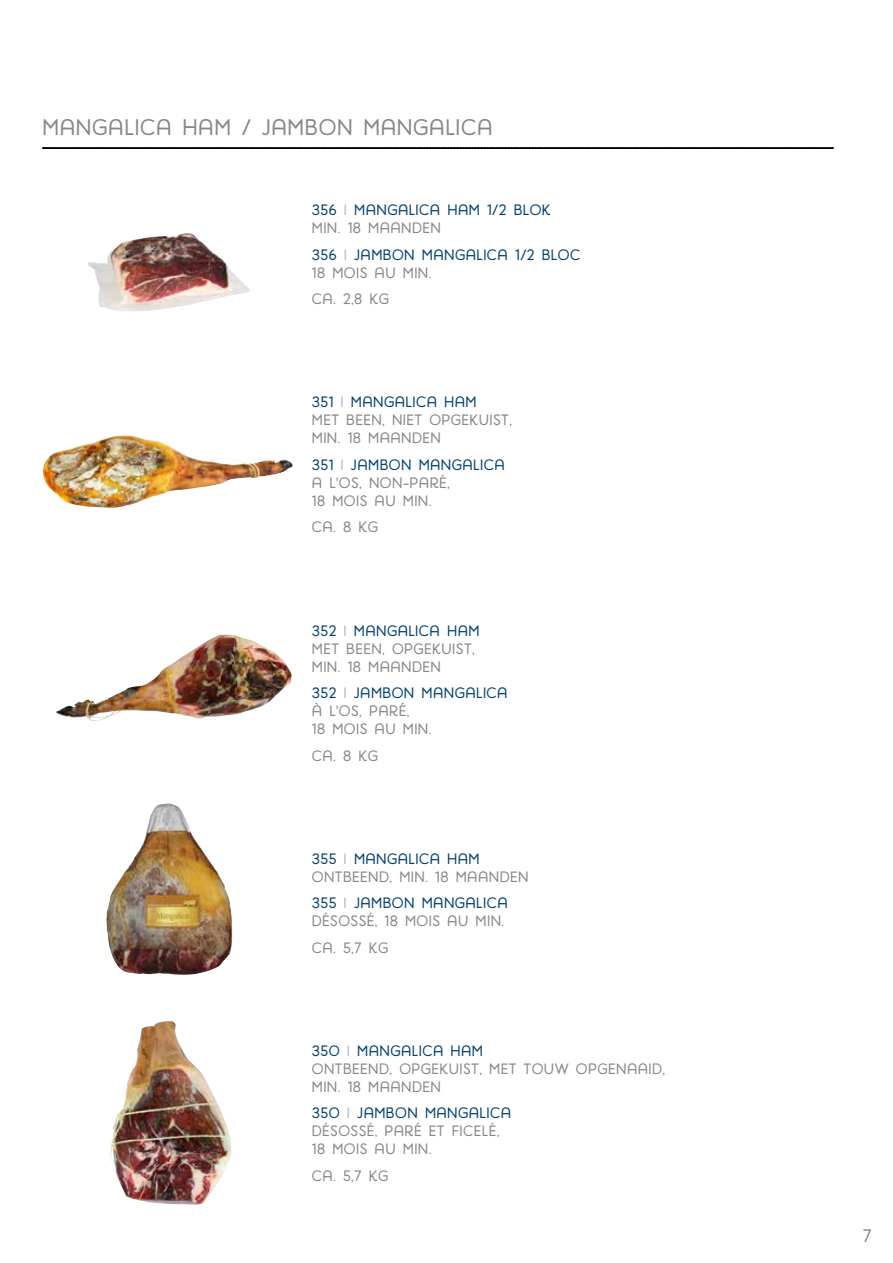
<style>
.page{position:relative;width:893px;height:1263px;background:#fff}
.page>*{position:absolute;margin:0;border:0;box-sizing:border-box;transform-origin:0 0}
.t1{font:22.5px "Harman Retro";letter-spacing:.03em;color:#878786}
.t2{font:18px "Harman Retro";color:#878786}
.t3{font:15px/18px "Harman Retro";letter-spacing:.03em;color:#878786}
.t4{font:15px/18px "Harman Retro";letter-spacing:.03em;color:#003f6f}
.s1{color:#a8b8d2}
.s2{color:#878786}
.s3{color:#003f6f}
</style>
<div class="page">
<svg style="left:42px;top:147px;width:792px;height:2px;background:#0e0e0e"></svg>
<img style="left:106px;top:803px;width:126px;height:172px">
<img style="left:88px;top:233px;width:161px;height:78px">
<img style="left:110px;top:1021px;width:122px;height:184px">
<img style="left:43px;top:435px;width:250px;height:73px">
<img style="left:56px;top:635px;width:166px;height:83px">
<h1 class="t1" style="left:43px;top:114px;width:451px">MANGALICA HAM / JAMBON MANGALICA</h1>
<p class="t4" style="left:312px;top:201px;width:240px">356 <span class="s1">I</span> MANGALICA HAM 1/2 BLOK<br><span class="s2">MIN. 18 MAANDEN</span></p>
<p class="t4" style="left:312px;top:246px;width:270px">356 <span class="s1">I</span> JAMBON MANGALICA 1/2 BLOC<br><span class="s2">18 MOIS AU MIN.</span></p>
<p class="t3" style="left:312px;top:290px;width:79px">CA. 2,8 KG</p>
<p class="t3" style="left:312px;top:393px;width:202px"><span class="s3">351</span> <span class="s1">I</span> <span class="s3">MANGALICA HAM<br></span>MET BEEN, NIET OPGEKUIST,<br>MIN. 18 MAANDEN</p>
<p class="t3" style="left:312px;top:456px;width:194px"><span class="s3">351</span> <span class="s1">I</span> <span class="s3">JAMBON MANGALICA<br></span>A L'OS, NON-PARÉ,<br>18 MOIS AU MIN.</p>
<p class="t3" style="left:312px;top:518px;width:68px">CA. 8 KG</p>
<p class="t3" style="left:312px;top:621px;width:169px"><span class="s3">352</span> <span class="s1">I</span> <span class="s3">MANGALICA HAM<br></span>MET BEEN, OPGEKUIST,<br>MIN. 18 MAANDEN</p>
<p class="t3" style="left:312px;top:684px;width:197px"><span class="s3">352</span> <span class="s1">I</span> <span class="s3">JAMBON MANGALICA<br></span>À L'OS, PARÉ,<br>18 MOIS AU MIN.</p>
<p class="t3" style="left:312px;top:746px;width:68px">CA. 8 KG</p>
<p class="t3" style="left:312px;top:849px;width:218px"><span class="s3">355</span> <span class="s1">I</span> <span class="s3">MANGALICA HAM<br></span>ONTBEEND, MIN. 18 MAANDEN</p>
<p class="t3" style="left:312px;top:894px;width:197px"><span class="s3">355</span> <span class="s1">I</span> <span class="s3">JAMBON MANGALICA<br></span>DÉSOSSÉ, 18 MOIS AU MIN.</p>
<p class="t3" style="left:312px;top:938px;width:78px">CA. 5,7 KG</p>
<p class="t3" style="left:312px;top:1041px;width:355px"><span class="s3">350</span> <span class="s1">I</span> <span class="s3">MANGALICA HAM<br></span>ONTBEEND, OPGEKUIST, MET TOUW OPGENAAID,<br>MIN. 18 MAANDEN</p>
<p class="t3" style="left:312px;top:1104px;width:201px"><span class="s3">350</span> <span class="s1">I</span> <span class="s3">JAMBON MANGALICA<br></span>DÉSOSSÉ, PARÉ ET FICELÉ,<br>18 MOIS AU MIN.</p>
<p class="t3" style="left:312px;top:1167px;width:78px">CA. 5,7 KG</p>
<p class="t2" style="left:863px;top:1225px;width:10px">7</p>
</div>
